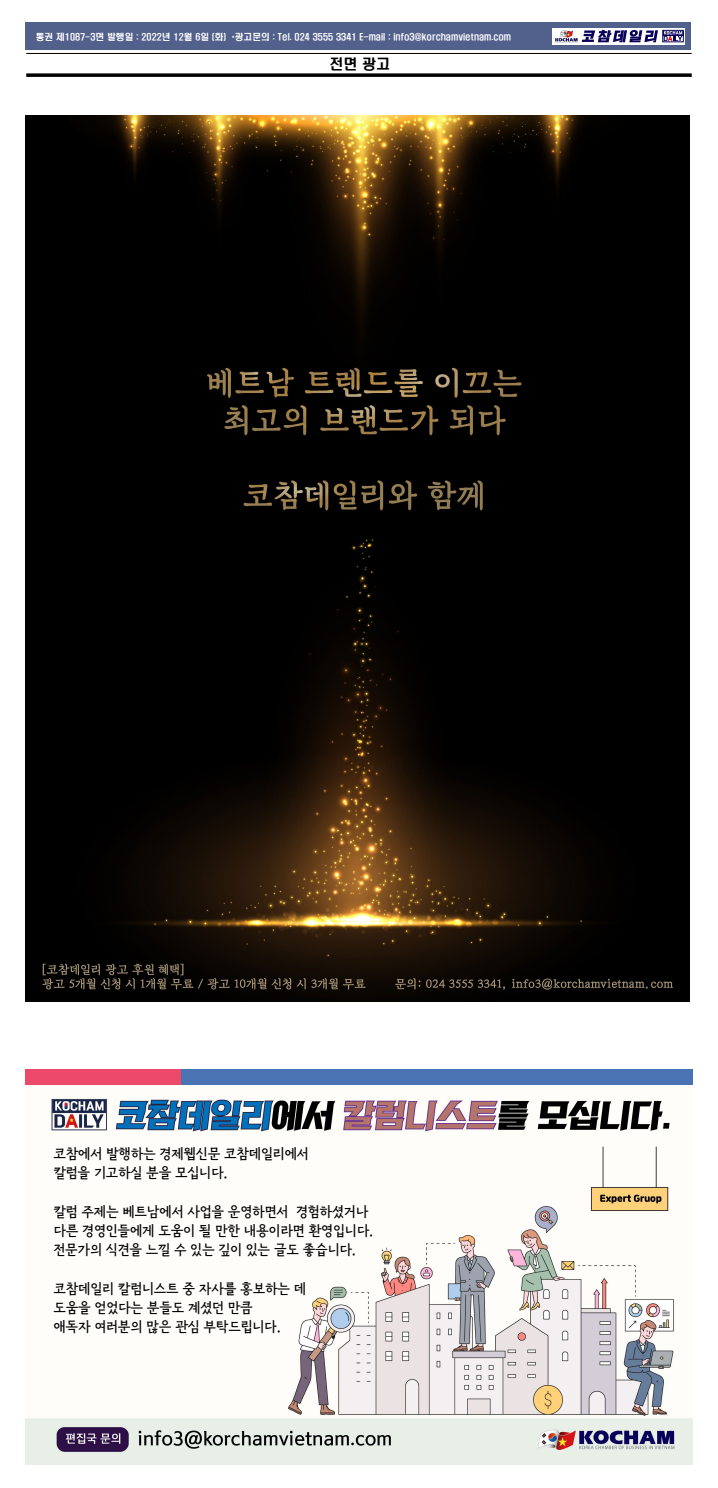
<style>
.page{position:relative;width:718px;height:1488px;background:#fff}
.page>*{position:absolute;margin:0;border:0;box-sizing:border-box;transform-origin:0 0}
.t1{font:14px/19.2px "Korean NB R";letter-spacing:-.02em;color:#000}
.t2{font:14px "H2 hdr M";color:#000}
.t3{font:8.75px "H2 hdr M";color:#fff}
</style>
<div class="page">
<div style="left:26px;top:23px;width:665px;height:27px;background:#52618c"></div>
<svg style="left:552px;top:28px;width:133px;height:17px"></svg>
<hr style="left:26px;top:53px;width:665px;height:1px;background:#000">
<svg style="left:26px;top:73px;width:665px;height:4px;background:#1f1f1f"></svg>
<img style="left:553px;top:30px;width:25px;height:12px">
<div style="left:662px;top:30px;width:21px;height:12px;border:1px solid #080059"></div>
<svg style="left:581px;top:30px;width:101px;height:12px"></svg>
<img style="left:26px;top:116px;width:664px;height:885px">
<div style="left:174px;top:1069px;width:518px;height:17px;background:#4a73b3"></div>
<div style="left:25px;top:1069px;width:156px;height:17px;background:#ed4a6b"></div>
<img style="left:25px;top:1085px;width:667px;height:379px">
<p class="t3" style="left:36px;top:32px;width:477px">통권 제1087-3면 발행일 : 2022년 12월 6일 (화) *광고문의 : Tel. 024 3555 3341 E-mail : info3@korchamvietnam.com</p>
<p class="t2" style="left:329px;top:57px;width:62px">전면 광고</p>
<p class="t1" style="left:53px;top:1144px;width:257px">코참에서 발행하는 경제웹신문 코참데일리에서 칼럼을 기고하실 분을 모십니다.</p>
<p class="t1" style="left:53px;top:1202px;width:321px">칼럼 주제는 베트남에서 사업을 운영하면서 경험하셨거나 다른 경영인들에게 도움이 될 만한 내용이라면 환영입니다. 전문가의 식견을 느낄 수 있는 깊이 있는 글도 좋습니다.</p>
<p class="t1" style="left:53px;top:1279px;width:254px">코참데일리 칼럼니스트 중 자사를 홍보하는 데 도움을 얻었다는 분들도 계셨던 만큼<br>애독자 여러분의 많은 관심 부탁드립니다.</p>
</div>
